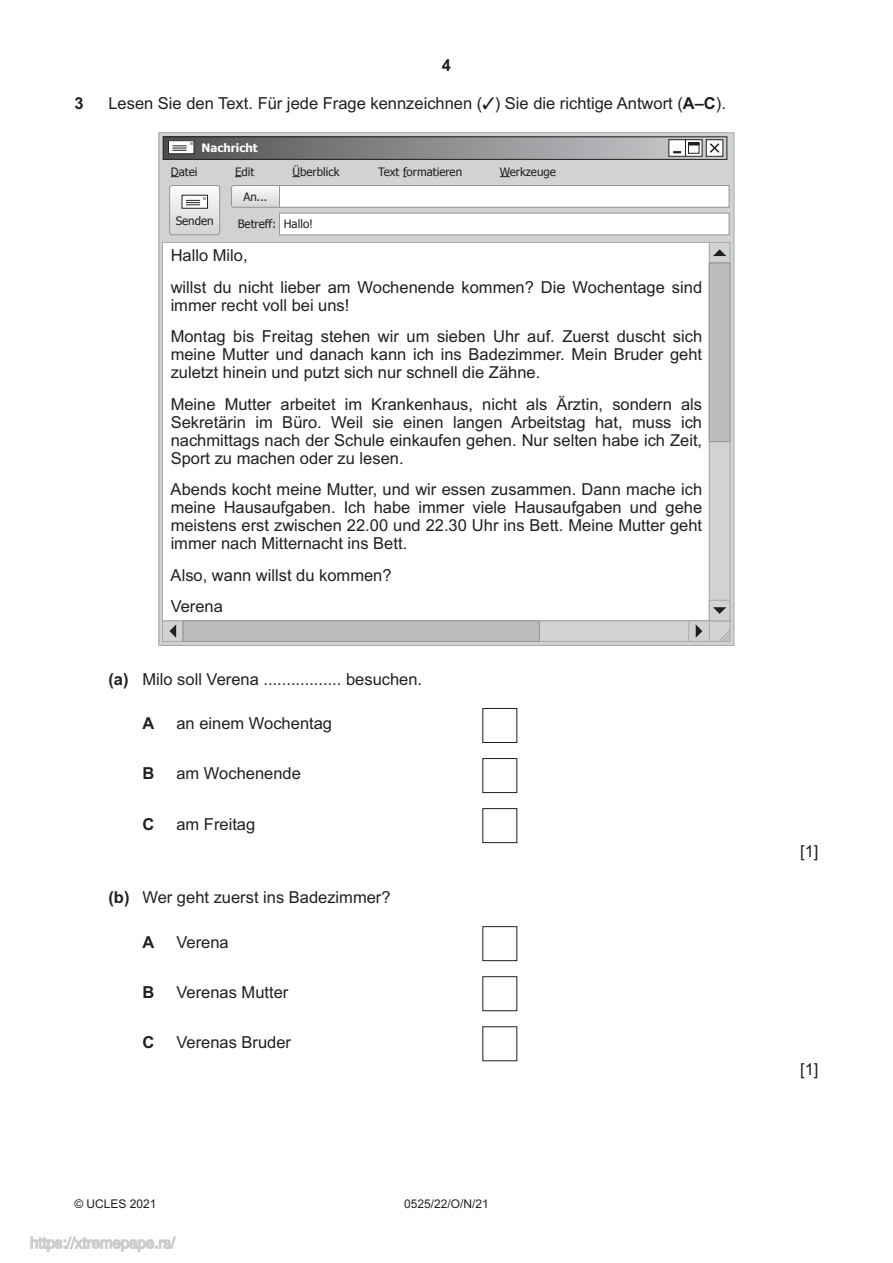
<style>
.page{position:relative;width:893px;height:1263px;background:#fff}
.page>*{position:absolute;margin:0;border:0;box-sizing:border-box;transform-origin:0 0}
.t1{font:16.5px/18px "Arial";color:#221f1f}
.t2{font:700 16.5px "Arial";color:#221f1f}
.t3{font:12px "Arial";color:#221f1f}
.t4{font:11.55px "Tahoma";color:#221f1f}
.t5{font:700 11.55px "Tahoma";color:#fff}
.s1{font-weight:700}
</style>
<div class="page">
<div style="left:159px;top:133px;width:575px;height:512px;background:#d1d2d4"></div>
<div style="left:163px;top:242px;width:546px;height:379px;background:#fff"></div>
<svg style="left:231px;top:185px;width:48px;height:23px"></svg>
<img style="left:171px;top:187px;width:49px;height:48px">
<div style="left:169px;top:185px;width:51px;height:50px;border:1px solid #939597;border-radius:3px"></div>
<div style="left:279px;top:186px;width:450px;height:21px;background:#fff"></div>
<div style="left:279px;top:185px;width:450px;height:23px;border:1px solid #939597"></div>
<div style="left:279px;top:213px;width:450px;height:22px;background:#fff"></div>
<div style="left:279px;top:213px;width:450px;height:22px;border:1px solid #939597"></div>
<div style="left:182px;top:195px;width:26px;height:13px;background:#fff"></div>
<div style="left:182px;top:195px;width:26px;height:14px;border:1px solid #221f1f"></div>
<svg style="left:186px;top:197px;width:20px;height:9px"></svg>
<img style="left:165px;top:138px;width:559px;height:20px">
<div style="left:163px;top:136px;width:564px;height:24px;border:1px solid #221f1f"></div>
<div style="left:168px;top:141px;width:26px;height:13px;background:#fff"></div>
<div style="left:168px;top:140px;width:26px;height:14px;border:1px solid #221f1f"></div>
<svg style="left:172px;top:142px;width:21px;height:9px"></svg>
<div style="left:706px;top:140px;width:17px;height:16px;background:#fff"></div>
<div style="left:706px;top:139px;width:17px;height:18px;border:1px solid #221f1f"></div>
<svg style="left:687px;top:141px;width:13px;height:14px"></svg>
<div style="left:685px;top:139px;width:17px;height:18px;border:1px solid #221f1f"></div>
<div style="left:669px;top:140px;width:16px;height:16px;background:#fff"></div>
<div style="left:668px;top:139px;width:18px;height:18px;border:1px solid #221f1f"></div>
<svg style="left:673px;top:151px;width:8px;height:2px"></svg>
<div style="left:688px;top:143px;width:11px;height:10px;background:#fff"></div>
<div style="left:688px;top:142px;width:11px;height:12px;border:1px solid #221f1f"></div>
<svg style="left:688px;top:142px;width:11px;height:3px"></svg>
<svg style="left:710px;top:143px;width:10px;height:10px"></svg>
<div style="left:709px;top:242px;width:21px;height:21px;border:1px solid #a7a9ab"></div>
<svg style="left:713px;top:249px;width:13px;height:7px"></svg>
<div style="left:709px;top:620px;width:21px;height:22px;border:1px solid #a7a9ab"></div>
<div style="left:709px;top:263px;width:21px;height:358px;border:1px solid #a7a9ab"></div>
<div style="left:709px;top:263px;width:21px;height:179px;background:#bbbdbf"></div>
<div style="left:709px;top:263px;width:21px;height:179px;border:1px solid #939597"></div>
<div style="left:709px;top:600px;width:21px;height:21px;border:1px solid #a7a9ab"></div>
<svg style="left:713px;top:607px;width:13px;height:7px"></svg>
<div style="left:162px;top:620px;width:21px;height:22px;border:1px solid #a7a9ab"></div>
<svg style="left:169px;top:624px;width:7px;height:14px"></svg>
<div style="left:183px;top:620px;width:527px;height:22px;border:1px solid #a7a9ab"></div>
<div style="left:688px;top:620px;width:22px;height:22px;border:1px solid #a7a9ab"></div>
<svg style="left:696px;top:625px;width:6px;height:13px"></svg>
<svg style="left:718px;top:629px;width:13px;height:13px"></svg>
<div style="left:183px;top:621px;width:356px;height:20px;background:#bbbdbf"></div>
<div style="left:183px;top:620px;width:357px;height:22px;border:1px solid #939597"></div>
<div style="left:482px;top:708px;width:35px;height:35px;border:1px solid #221f1f"></div>
<div style="left:482px;top:758px;width:35px;height:35px;border:1px solid #221f1f"></div>
<div style="left:482px;top:808px;width:35px;height:35px;border:1px solid #221f1f"></div>
<div style="left:482px;top:926px;width:35px;height:35px;border:1px solid #221f1f"></div>
<div style="left:482px;top:976px;width:35px;height:35px;border:1px solid #221f1f"></div>
<svg style="left:30px;top:1236px;width:146px;height:16px"></svg>
<p class="t2" style="left:442px;top:59px;width:11px">4</p>
<p class="t2" style="left:74px;top:97px;width:11px">3</p>
<p class="t1" style="left:108px;top:96px;width:619px">Lesen Sie den Text. Für jede Frage kennzeichnen (✓) Sie die richtige Antwort (<span class="s1">A–C</span>).</p>
<p class="t5" style="left:202px;top:141px;width:58px">Nachricht</p>
<p class="t4" style="left:171px;top:167px;width:28px">Datei</p>
<p class="t4" style="left:235px;top:167px;width:21px">Edit</p>
<p class="t4" style="left:292px;top:167px;width:49px">‹berblick</p>
<p class="t4" style="left:378px;top:167px;width:85px">Text formatieren</p>
<p class="t4" style="left:500px;top:167px;width:58px">Werkzeuge</p>
<p class="t4" style="left:176px;top:216px;width:39px">Senden</p>
<p class="t4" style="left:244px;top:192px;width:25px">An...</p>
<p class="t4" style="left:238px;top:219px;width:77px">Betreff: Hallo!</p>
<p class="t1" style="left:171px;top:241px;width:533px;line-height:31.5px">Hallo Milo,<br>willst du nicht lieber am Wochenende kommen? Die Wochentage sind</p>
<p class="t1" style="left:171px;top:291px;width:533px;line-height:31.5px">immer recht voll bei uns!<br>Montag bis Freitag stehen wir um sieben Uhr auf. Zuerst duscht sich</p>
<p class="t1" style="left:171px;top:347px;width:533px">meine Mutter und danach kann ich ins Badezimmer. Mein Bruder geht zuletzt hinein und putzt sich nur schnell die Zähne.</p>
<p class="t1" style="left:171px;top:396px;width:533px;text-align:justify">Meine Mutter arbeitet im Krankenhaus, nicht als Ärztin, sondern als Sekretärin im Büro. Weil sie einen langen Arbeitstag hat, muss ich nachmittags nach der Schule einkaufen gehen. Nur selten habe ich Zeit, Sport zu machen oder zu lesen.</p>
<p class="t1" style="left:171px;top:482px;width:533px;text-align:justify">Abends kocht meine Mutter, und wir essen zusammen. Dann mache ich meine Hausaufgaben. Ich habe immer viele Hausaufgaben und gehe meistens erst zwischen 22.00 und 22.30 Uhr ins Bett. Meine Mutter geht immer nach Mitternacht ins Bett.</p>
<p class="t1" style="left:171px;top:561px;width:222px;line-height:31.5px">Also, wann willst du kommen?<br>Verena</p>
<p class="t1" style="left:108px;top:671px;width:315px"><span class="s1">(a)</span> Milo soll Verena ................. besuchen.</p>
<p class="t2" style="left:142px;top:717px;width:13px">A</p>
<p class="t1" style="left:176px;top:716px;width:157px">an einem Wochentag</p>
<p class="t2" style="left:142px;top:767px;width:13px">B</p>
<p class="t1" style="left:176px;top:766px;width:126px">am Wochenende</p>
<p class="t2" style="left:142px;top:817px;width:13px">C</p>
<p class="t1" style="left:176px;top:816px;width:80px">am Freitag</p>
<p class="t1" style="left:108px;top:890px;width:284px"><span class="s1">(b)</span> Wer geht zuerst ins Badezimmer?</p>
<p class="t2" style="left:142px;top:935px;width:13px">A</p>
<p class="t1" style="left:176px;top:934px;width:54px">Verena</p>
<p class="t2" style="left:142px;top:985px;width:13px">B</p>
<p class="t1" style="left:176px;top:984px;width:113px">Verenas Mutter</p>
<p class="t2" style="left:142px;top:1036px;width:13px">C</p>
<p class="t1" style="left:176px;top:1034px;width:116px">Verenas Bruder</p>
<p class="t3" style="left:74px;top:1196px;width:84px">© UCLES 2021</p>
<p class="t3" style="left:404px;top:1196px;width:86px">0525/22/O/N/21</p>
<p class="t1" style="left:800px;top:843px;width:20px">[1]</p>
<p class="t1" style="left:800px;top:1061px;width:20px">[1]</p>
</div>
